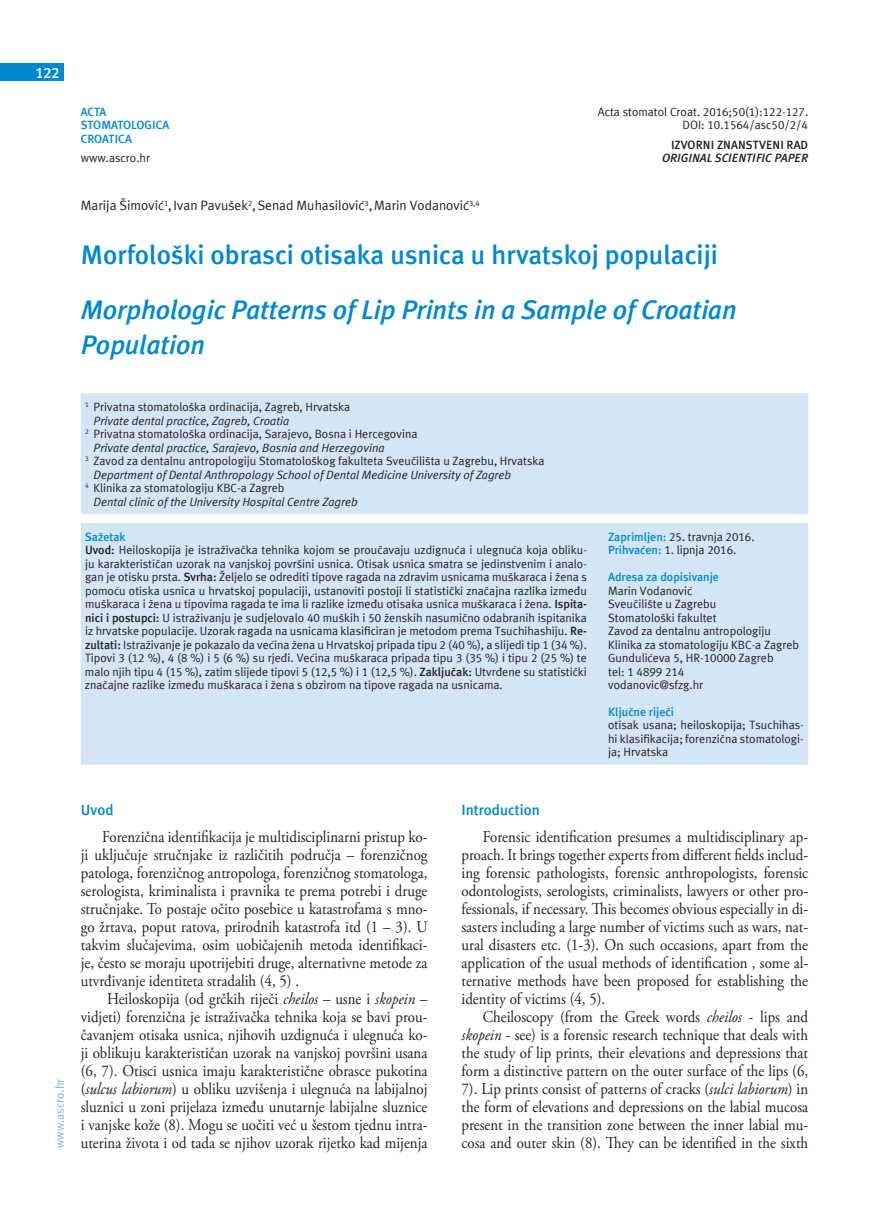
<style>
.page{position:relative;width:872px;height:1212px;background:#fff}
.page>*{position:absolute;margin:0;border:0;box-sizing:border-box;transform-origin:0 0}
.t1{font:italic 700 27px/36px "Meta ASC";letter-spacing:-.005em;color:#0089cf}
.t2{font:700 27px "Meta ASC";color:#0089cf}
.t3{font:16.5px/18px "Adobe Garamond Pro";color:#231f20;text-align:justify;scale:.9 1}
.t4{font:700 15px "Meta ASC";color:#0089cf}
.t5{font:700 15px "Meta ASC";color:#fff}
.t6{font:13.5px "Meta ASC";color:#231f20}
.t7{font:12px/13.5px "Meta ASC";color:#231f20}
.t8{font:italic 12px "Meta ASC";color:#231f20}
.t9{font:700 12px/13.5px "Meta ASC";color:#0089cf}
.t10{font:italic 700 12px "Meta ASC";letter-spacing:.005em;color:#231f20}
.t11{font:700 12px "Meta ASC";letter-spacing:.005em;color:#231f20}
.t12{font:12px "Meta ASC";color:#77b6e4}
.s1{font-weight:700;color:#0089cf}
.s2{font-weight:700}
.s3{font-style:italic}
</style>
<div class="page">
<div style="left:0;top:64px;width:64px;height:17px;background:#0089cf"></div>
<div style="left:81px;top:393px;width:727px;height:372px;background:#d4e6f6"></div>
<div style="left:81px;top:514px;width:727px;height:9px;background:#fff"></div>
<p class="t5" style="left:35px;top:64px;width:26px">122</p>
<p class="t9" style="left:81px;top:105px;width:90px">ACTA<br>STOMATOLOGICA<br>CROATICA</p>
<p class="t7" style="left:81px;top:151px;width:71px">www.ascro.hr</p>
<p class="t7" style="left:598px;top:105px;width:212px;text-align:right">Acta stomatol Croat. 2016;50(1):122-127.<br>DOI: 10.1564/asc50/2/4</p>
<p class="t11" style="left:671px;top:138px;width:139px">IZVORNI ZNANSTVENI RAD</p>
<p class="t10" style="left:662px;top:151px;width:148px">ORIGINAL SCIENTIFIC PAPER</p>
<p class="t6" style="left:81px;top:198px;width:400px">Marija Šimović<sup>1</sup>,Ivan Pavušek<sup>2</sup>,Senad Muhasilović<sup>3</sup>,Marin Vodanović<sup>3,4</sup></p>
<h1 class="t2" style="left:81px;top:239px;width:638px">Morfološki obrasci otisaka usnica u hrvatskoj populaciji</h1>
<h1 class="t1" style="left:81px;top:291px;width:657px">Morphologic Patterns of Lip Prints in a Sample of Croatian<br>Population</h1>
<p class="t7" style="left:85px;top:400px;width:267px"><sup>1</sup> Privatna stomatološka ordinacija, Zagreb, Hrvatska</p>
<p class="t8" style="left:94px;top:414px;width:197px">Private dental practice, Zagreb, Croatia</p>
<p class="t7" style="left:85px;top:427px;width:334px"><sup>2</sup> Privatna stomatološka ordinacija, Sarajevo, Bosna i Hercegovina</p>
<p class="t8" style="left:94px;top:441px;width:293px">Private dental practice, Sarajevo, Bosnia and Herzegovina</p>
<p class="t7" style="left:85px;top:454px;width:461px"><sup>3</sup> Zavod za dentalnu antropologiju Stomatološkog fakulteta Sveučilišta u Zagrebu, Hrvatska</p>
<p class="t8" style="left:94px;top:468px;width:419px">Department of Dental Anthropology School of Dental Medicine University of Zagreb</p>
<p class="t7" style="left:85px;top:481px;width:201px"><sup>4</sup> Klinika za stomatologiju KBC-a Zagreb</p>
<p class="t8" style="left:94px;top:495px;width:265px">Dental clinic of the University Hospital Centre Zagreb</p>
<p class="t7" style="left:85px;top:530px;width:503px"><span class="s1">Sažetak<br></span><span class="s2">Uvod:</span> Heiloskopija je istraživačka tehnika kojom se proučavaju uzdignuća i ulegnuća koja obliku&shy;ju karakterističan uzorak na vanjskoj površini usnica. Otisak usnica smatra se jedinstvenim i analo&shy;gan je otisku prsta. <span class="s2">Svrha:</span> Željelo se odrediti tipove ragada na zdravim usnicama muškaraca i žena s pomoću otiska usnica u hrvatskoj populaciji, ustanoviti postoji li statistički značajna razlika između muškaraca i žena u tipovima ragada te ima li razlike između otisaka usnica muškaraca i žena. <span class="s2">Ispita&shy;nici i postupci:</span> U istraživanju je sudjelovalo 40 muških i 50 ženskih nasumično odabranih ispitanika iz hrvatske populacije. Uzorak ragada na usnicama klasificiran je metodom prema Tsuchihashiju. <span class="s2">Re&shy;zultati:</span> Istraživanje je pokazalo da većina žena u Hrvatskoj pripada tipu 2 (40 %), a slijedi tip 1 (34 %).<br>Tipovi 3 (12 %), 4 (8 %) i 5 (6 %) su rjeđi. Većina muškaraca pripada tipu 3 (35 %) i tipu 2 (25 %) te malo njih tipu 4 (15 %), zatim slijede tipovi 5 (12,5 %) i 1 (12,5 %). <span class="s2">Zaključak:</span> Utvrđene su statistički značajne razlike između muškaraca i žena s obzirom na tipove ragada na usnicama.</p>
<p class="t7" style="left:608px;top:530px;width:148px"><span class="s1">Zaprimljen:</span> 25. travnja 2016.<br><span class="s1">Prihvaćen:</span> 1. lipnja 2016.</p>
<p class="t9" style="left:608px;top:570px;width:112px">Adresa za dopisivanje</p>
<p class="t7" style="left:608px;top:584px;width:192px">Marin Vodanović<br>Sveučilište u Zagrebu<br>Stomatološki fakultet<br>Zavod za dentalnu antropologiju<br>Klinika za stomatologiju KBC-a Zagreb<br>Gundulićeva 5, HR-10000 Zagreb<br>tel: 1 4899 214<br>vodanovic@sfzg.hr</p>
<p class="t9" style="left:608px;top:704px;width:67px">Ključne riječi</p>
<p class="t7" style="left:608px;top:718px;width:197px;text-align:justify">otisak usana; heiloskopija; Tsuchihas&shy;hi klasifikacija; forenzična stomatologi&shy;ja; Hrvatska</p>
<p class="t12" style="left:53px;top:1148px;width:71px;rotate:-90deg">www.ascro.hr</p>
<p class="t4" style="left:81px;top:801px;width:34px">Uvod</p>
<p class="t3" style="left:81px;top:828px;width:387px;text-indent:21px">Forenzična identifikacija je multidisciplinarni pristup ko&shy;ji uključuje stručnjake iz različitih područja – forenzičnog patologa, forenzičnog antropologa, forenzičnog stomatologa, serologista, kriminalista i pravnika te prema potrebi i druge stručnjake. To postaje očito posebice u katastrofama s mno&shy;go žrtava, poput ratova, prirodnih katastrofa itd (1 – 3). U takvim slučajevima, osim uobičajenih metoda identifikaci&shy;je, često se moraju upotrijebiti druge, alternativne metode za utvrđivanje identiteta stradalih (4, 5) .</p>
<p class="t3" style="left:81px;top:990px;width:387px;text-indent:26px">Heiloskopija (od grčkih riječi <span class="s3">cheilos</span> – usne i <span class="s3">skopein</span> – vidjeti) forenzična je istraživačka tehnika koja se bavi prou&shy;čavanjem otisaka usnica, njihovih uzdignuća i ulegnuća ko&shy;ji oblikuju karakterističan uzorak na vanjskoj površini usana (6, 7). Otisci usnica imaju karakteristične obrasce pukotina (<span class="s3">sulcus labiorum</span>) u obliku uzvišenja i ulegnuća na labijalnoj sluznici u zoni prijelaza između unutarnje labijalne sluznice i vanjske kože (8). Mogu se uočiti već u šestom tjednu intra&shy;uterina života i od tada se njihov uzorak rijetko kad mijenja</p>
<p class="t4" style="left:461px;top:801px;width:80px">Introduction</p>
<p class="t3" style="left:461px;top:828px;width:387px;text-indent:21px">Forensic identification presumes a multidisciplinary ap&shy;proach. It brings together experts from different fields includ&shy;ing forensic pathologists, forensic anthropologists, forensic odontologists, serologists, criminalists, lawyers or other pro&shy;fessionals, if necessary. This becomes obvious especially in di&shy;sasters including a large number of victims such as wars, nat&shy;ural disasters etc. (1-3). On such occasions, apart from the application of the usual methods of identification , some al&shy;ternative methods have been proposed for establishing the identity of victims (4, 5).</p>
<p class="t3" style="left:461px;top:1008px;width:387px;text-indent:21px">Cheiloscopy (from the Greek words <span class="s3">cheilos</span> - lips and <span class="s3">skopein</span> - see) is a forensic research technique that deals with the study of lip prints, their elevations and depressions that form a distinctive pattern on the outer surface of the lips (6, 7). Lip prints consist of patterns of cracks (<span class="s3">sulci labiorum</span>) in the form of elevations and depressions on the labial mucosa present in the transition zone between the inner labial mu&shy;cosa and outer skin (8). They can be identified in the sixth</p>
</div>
